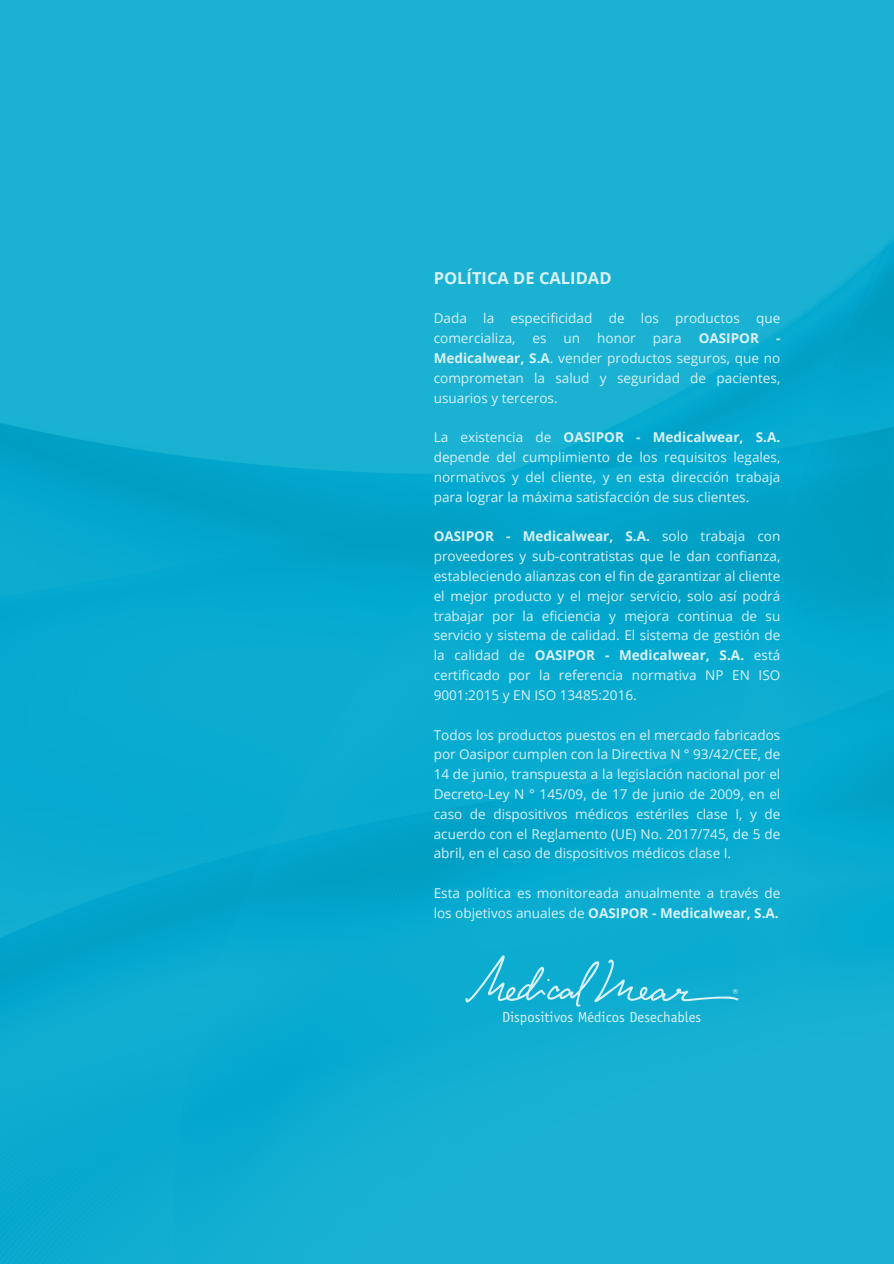
<style>
.page{position:relative;width:894px;height:1264px;background:#fff}
.page>*{position:absolute;margin:0;border:0;box-sizing:border-box;transform-origin:0 0}
.t1{font:700 16.5px "Open Sans";color:#d9f2f8}
.t2{font:14.7px "Officina Sans LT";color:#d9f2f8}
.t3{font:13.5px/19.8px "Open Sans";color:#d9f2f8;text-align:justify}
.t4{font:700 13.5px "Open Sans";color:#d9f2f8}
.t5{font:9.9px "Officina Sans LT";color:#d9f2f8}
.s1{font-weight:700}
</style>
<div class="page">
<img style="left:0;top:0;width:893px;height:1263px">
<svg style="left:465px;top:954px;width:273px;height:53px;background:#22b3d4"></svg>
<p class="t1" style="left:433px;top:271px;width:179px">POLÍTICA DE CALIDAD</p>
<p class="t3" style="left:433px;top:310px;width:348px">Dada la especificidad de los productos que comercializa,</p>
<p class="t3" style="left:532px;top:330px;width:16px">es</p>
<p class="t3" style="left:563px;top:330px;width:18px">un</p>
<p class="t3" style="left:597px;top:330px;width:40px">honor</p>
<p class="t3" style="left:652px;top:330px;width:30px">para</p>
<p class="t4" style="left:698px;top:333px;width:62px">OASIPOR</p>
<p class="t3" style="left:433px;top:330px;width:348px;text-indent:342px"><span class="s1">- Medicalwear, S.A</span>. vender productos seguros, que no comprometan la salud y seguridad de pacientes, usuarios y terceros.</p>
<p class="t3" style="left:433px;top:429px;width:348px">La existencia de <span class="s1">OASIPOR - Medicalwear, S.A. </span>depende del cumplimiento de los requisitos legales, normativos y del cliente, y en esta dirección trabaja para lograr la máxima satisfacción de sus clientes.</p>
<p class="t3" style="left:433px;top:528px;width:348px"><span class="s1">OASIPOR - Medicalwear, S.A.</span> solo trabaja con proveedores y sub-contratistas que le dan confianza, estableciendo alianzas con el fin de garantizar al cliente el mejor producto y el mejor servicio, solo así podrá trabajar por la eficiencia y mejora continua de su servicio y sistema de calidad. El sistema de gestión de la calidad de <span class="s1">OASIPOR - Medicalwear, S.A.</span> está certificado por la referencia normativa NP EN ISO 9001:2015 y EN ISO 13485:2016.</p>
<p class="t3" style="left:433px;top:726px;width:348px">Todos los productos puestos en el mercado fabricados por Oasipor cumplen con la Directiva N ° 93/42/CEE, de 14 de junio, transpuesta a la legislación nacional por el Decreto-Ley N ° 145/09, de 17 de junio de 2009, en el caso de dispositivos médicos estériles clase I, y de acuerdo con el Reglamento (UE) No. 2017/745, de 5 de abril, en el caso de dispositivos médicos clase I.</p>
<p class="t3" style="left:433px;top:884px;width:348px">Esta política es monitoreada anualmente a través de los objetivos anuales de <span class="s1">OASIPOR - Medicalwear, S.A.</span></p>
<p class="t2" style="left:502px;top:1011px;width:201px">Dispositivos Médicos Desechables</p>
<p class="t5" style="left:732px;top:988px;width:7px">®</p>
</div>
